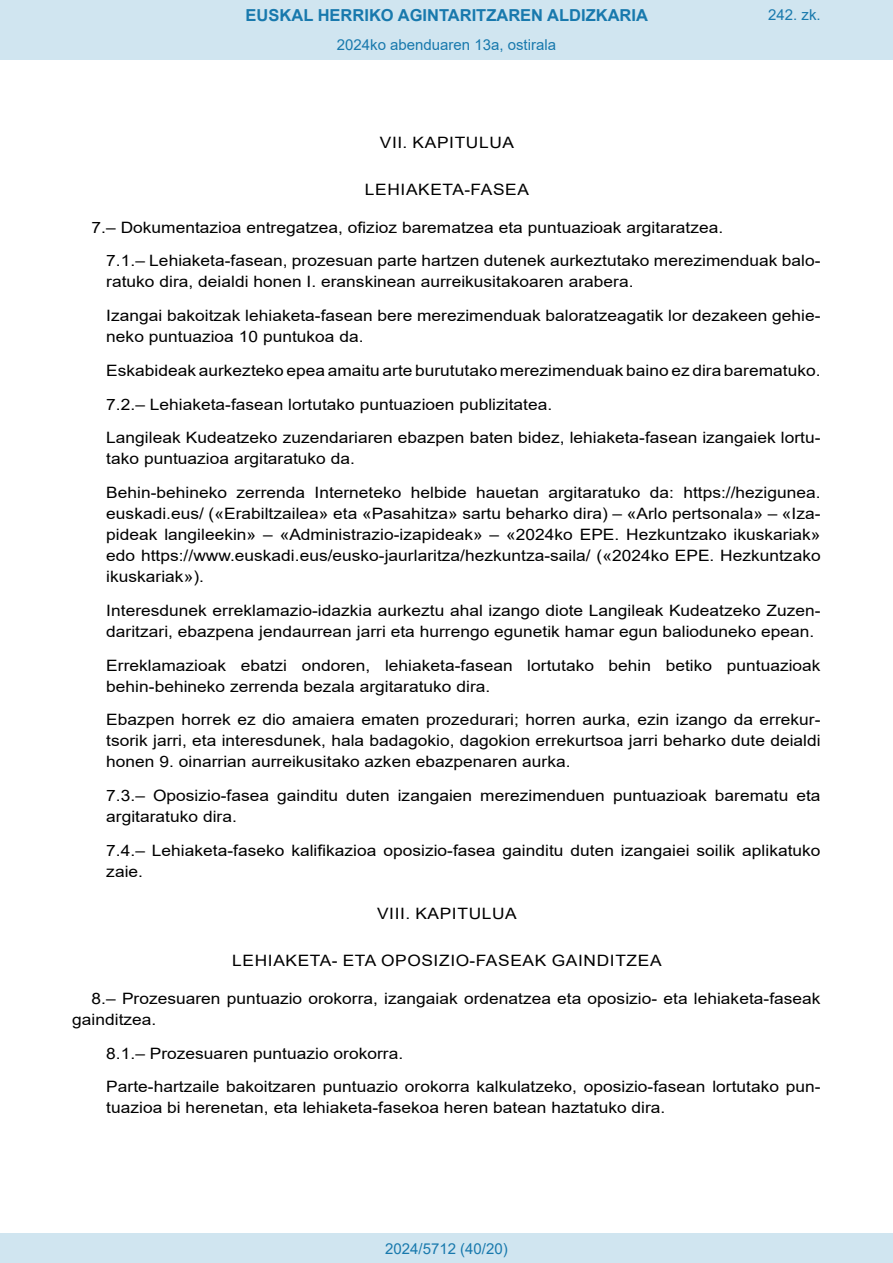
<style>
.page{position:relative;width:893px;height:1263px;background:#fff}
.page>*{position:absolute;margin:0;border:0;box-sizing:border-box;transform-origin:0 0}
.t1{font:700 16.5px "Arial";color:#1879ad}
.BOPVDetalle1{font:15.6px/21px "Arial";color:#000;scale:1.11 1}
.BOPVDetalle{font:15.6px/21px "Arial";color:#000;scale:1.11 1}
.BOPVClave{font:15.6px "Arial";letter-spacing:.035em;color:#000;scale:1.11 1}
.Paginacion_Centro{font:15px "Arial";color:#1879ad}
</style>
<div class="page">
<div style="left:0;top:0;width:893px;height:60px;background:#d0e5f0"></div>
<div style="left:0;top:1233px;width:893px;height:30px;background:#d0e5f0"></div>
<p class="t1" style="left:246px;top:3px;width:404px">EUSKAL HERRIKO AGINTARITZAREN ALDIZKARIA</p>
<p class="Paginacion_Centro" style="left:337px;top:35px;width:221px">2024ko abenduaren 13a, ostirala</p>
<p class="Paginacion_Centro" style="left:768px;top:5px;width:54px">242. zk.</p>
<p class="BOPVClave" style="left:380px;top:132px;width:122px">VII. KAPITULUA</p>
<p class="BOPVClave" style="left:365px;top:178px;width:149px">LEHIAKETA-FASEA</p>
<p class="BOPVDetalle" style="left:92px;top:217px;width:570px">7.– Dokumentazioa entregatzea, ofizioz barematzea eta puntuazioak argitaratzea.</p>
<p class="BOPVDetalle1" style="left:106px;top:250px;width:645px">7.1.– Lehiaketa-fasean, prozesuan parte hartzen dutenek aurkeztutako merezimenduak balo&shy;ratuko dira, deialdi honen I. eranskinean aurreikusitakoaren arabera.</p>
<p class="BOPVDetalle1" style="left:106px;top:305px;width:645px">Izangai bakoitzak lehiaketa-fasean bere merezimenduak baloratzeagatik lor dezakeen gehie&shy;neko puntuazioa 10 puntukoa da.</p>
<p class="BOPVDetalle1" style="left:106px;top:360px;width:645px">Eskabideak aurkezteko epea amaitu arte burututako merezimenduak baino ez dira barematuko.</p>
<p class="BOPVDetalle1" style="left:106px;top:394px;width:403px">7.2.– Lehiaketa-fasean lortutako puntuazioen publizitatea.</p>
<p class="BOPVDetalle1" style="left:106px;top:427px;width:645px">Langileak Kudeatzeko zuzendariaren ebazpen baten bidez, lehiaketa-fasean izangaiek lortu&shy;tako puntuazioa argitaratuko da.</p>
<p class="BOPVDetalle1" style="left:106px;top:482px;width:645px;text-align:justify">Behin-behineko zerrenda Interneteko helbide hauetan argitaratuko da: https://hezigunea. euskadi.eus/ («Erabiltzailea» eta «Pasahitza» sartu beharko dira) – «Arlo pertsonala» – «Iza&shy;pideak langileekin» – «Administrazio-izapideak» – «2024ko EPE. Hezkuntzako ikuskariak» edo https://www.euskadi.eus/eusko-jaurlaritza/hezkuntza-saila/ («2024ko EPE. Hezkuntzako ikuskariak»).</p>
<p class="BOPVDetalle1" style="left:106px;top:600px;width:645px">Interesdunek erreklamazio-idazkia aurkeztu ahal izango diote Langileak Kudeatzeko Zuzen&shy;daritzari, ebazpena jendaurrean jarri eta hurrengo egunetik hamar egun balioduneko epean.</p>
<p class="BOPVDetalle1" style="left:106px;top:655px;width:645px">Erreklamazioak ebatzi ondoren, lehiaketa-fasean lortutako behin betiko puntuazioak behin-behineko zerrenda bezala argitaratuko dira.</p>
<p class="BOPVDetalle1" style="left:106px;top:709px;width:645px;text-align:justify">Ebazpen horrek ez dio amaiera ematen prozedurari; horren aurka, ezin izango da errekur&shy;tsorik jarri, eta interesdunek, hala badagokio, dagokion errekurtsoa jarri beharko dute deialdi honen 9. oinarrian aurreikusitako azken ebazpenaren aurka.</p>
<p class="BOPVDetalle1" style="left:106px;top:785px;width:645px">7.3.– Oposizio-fasea gainditu duten izangaien merezimenduen puntuazioak barematu eta argitaratuko dira.</p>
<p class="BOPVDetalle1" style="left:106px;top:840px;width:645px">7.4.– Lehiaketa-faseko kalifikazioa oposizio-fasea gainditu duten izangaiei soilik aplikatuko zaie.</p>
<p class="BOPVClave" style="left:377px;top:903px;width:127px">VIII. KAPITULUA</p>
<p class="BOPVClave" style="left:232px;top:949px;width:388px">LEHIAKETA- ETA OPOSIZIO-FASEAK GAINDITZEA</p>
<p class="BOPVDetalle" style="left:72px;top:988px;width:676px;text-indent:19px">8.– Prozesuaren puntuazio orokorra, izangaiak ordenatzea eta oposizio- eta lehiaketa-faseak gainditzea.</p>
<p class="BOPVDetalle1" style="left:106px;top:1042px;width:269px">8.1.– Prozesuaren puntuazio orokorra.</p>
<p class="BOPVDetalle1" style="left:106px;top:1076px;width:645px">Parte-hartzaile bakoitzaren puntuazio orokorra kalkulatzeko, oposizio-fasean lortutako pun&shy;tuazioa bi herenetan, eta lehiaketa-fasekoa heren batean haztatuko dira.</p>
<p class="Paginacion_Centro" style="left:385px;top:1238px;width:124px">2024/5712 (40/20)</p>
</div>
